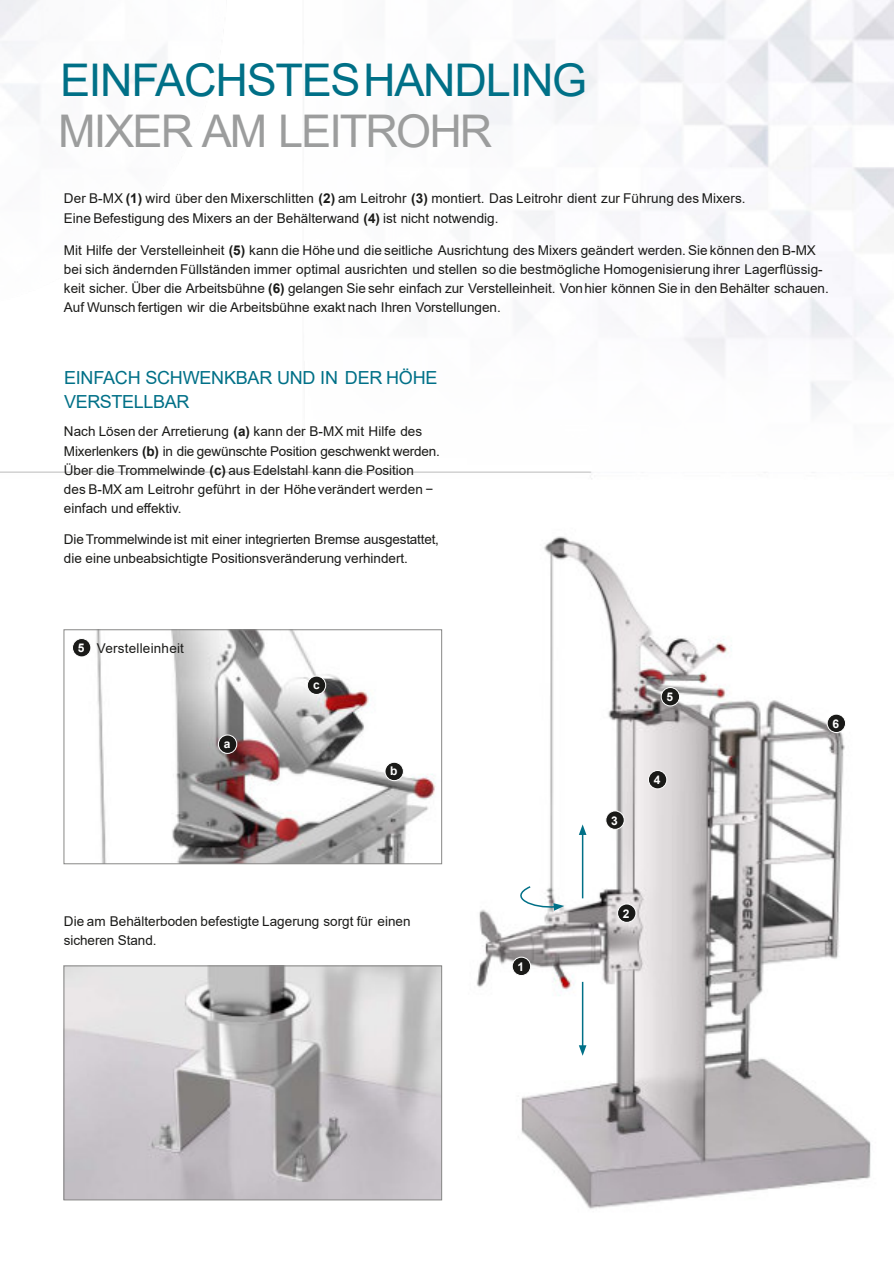
<style>
.page{position:relative;width:894px;height:1264px;background:#fff}
.page>*{position:absolute;margin:0;border:0;box-sizing:border-box;transform-origin:0 0}
.t1{font:45px "Arial";letter-spacing:-.025em;color:#007087}
.t2{font:45px "Arial";letter-spacing:-.04em;color:#9c9d9d}
.t3{font:18px/24px "Arial";letter-spacing:-.015em;color:#007087}
.t4{font:13.5px/19.2px "Arial";color:#1a1a18}
.t5{font:700 12px "Arial";color:#fff}
.s1{font-weight:700}
</style>
<div class="page">
<img style="left:0;top:0;width:893px;height:1209px">
<img style="left:66px;top:967px;width:374px;height:230px">
<div style="left:64px;top:965px;width:378px;height:234px;border:1px solid #878786"></div>
<img style="left:66px;top:631px;width:374px;height:231px">
<div style="left:64px;top:629px;width:378px;height:235px;border:1px solid #878786"></div>
<div style="left:218px;top:734px;width:19px;height:19px;background:#1a1a18;border-radius:50%"></div>
<div style="left:218px;top:734px;width:19px;height:19px;border:1px solid #fff;border-radius:50%"></div>
<div style="left:385px;top:762px;width:18px;height:18px;background:#1a1a18;border-radius:50%"></div>
<div style="left:384px;top:761px;width:19px;height:19px;border:1px solid #fff;border-radius:50%"></div>
<div style="left:307px;top:676px;width:18px;height:18px;background:#1a1a18;border-radius:50%"></div>
<div style="left:307px;top:675px;width:19px;height:19px;border:1px solid #fff;border-radius:50%"></div>
<div style="left:512px;top:956px;width:18px;height:19px;background:#1a1a18;border-radius:50%"></div>
<div style="left:511px;top:956px;width:20px;height:19px;border:1px solid #fff;border-radius:50%"></div>
<div style="left:617px;top:903px;width:18px;height:19px;background:#1a1a18;border-radius:50%"></div>
<div style="left:617px;top:903px;width:19px;height:19px;border:1px solid #fff;border-radius:50%"></div>
<div style="left:605px;top:810px;width:19px;height:19px;background:#1a1a18;border-radius:50%"></div>
<div style="left:605px;top:810px;width:19px;height:19px;border:1px solid #fff;border-radius:50%"></div>
<div style="left:648px;top:770px;width:18px;height:18px;background:#1a1a18;border-radius:50%"></div>
<div style="left:647px;top:770px;width:20px;height:19px;border:1px solid #fff;border-radius:50%"></div>
<div style="left:661px;top:687px;width:18px;height:18px;background:#1a1a18;border-radius:50%"></div>
<div style="left:660px;top:687px;width:19px;height:19px;border:1px solid #fff;border-radius:50%"></div>
<div style="left:826px;top:714px;width:19px;height:18px;background:#1a1a18;border-radius:50%"></div>
<div style="left:826px;top:713px;width:19px;height:19px;border:1px solid #fff;border-radius:50%"></div>
<svg style="left:506px;top:884px;width:58px;height:26px"></svg>
<hr style="left:581px;top:832px;width:2px;height:66px;background:#007087">
<svg style="left:578px;top:824px;width:8px;height:10px"></svg>
<hr style="left:581px;top:981px;width:2px;height:66px;background:#007087">
<svg style="left:578px;top:1045px;width:8px;height:10px"></svg>
<div style="left:72px;top:638px;width:19px;height:18px;background:#1a1a18;border-radius:50%"></div>
<div style="left:72px;top:638px;width:19px;height:19px;border:1px solid #fff;border-radius:50%"></div>
<h1 class="t1" style="left:60px;top:63px;width:528px">EINFACHSTESHANDLING</h1>
<h1 class="t2" style="left:58px;top:114px;width:435px">MIXER AM LEITROHR</h1>
<p class="t4" style="left:64px;top:190px;width:683px">Der B-MX <span class="s1">(1)</span> wird über den Mixerschlitten <span class="s1">(2)</span> am Leitrohr <span class="s1">(3)</span> montiert. Das Leitrohr dient zur Führung des Mixers.<br>Eine Befestigung des Mixers an der Behälterwand <span class="s1">(4)</span> ist nicht notwendig.</p>
<p class="t4" style="left:64px;top:242px;width:766px">Mit Hilfe der Verstelleinheit <span class="s1">(5)</span> kann die Höhe und die seitliche Ausrichtung des Mixers geändert werden. Sie können den B-MX bei sich ändernden Füllständen immer optimal ausrichten und stellen so die bestmögliche Homogenisierung ihrer Lagerflüssig&shy;keit sicher. Über die Arbeitsbühne <span class="s1">(6)</span> gelangen Sie sehr einfach zur Verstelleinheit. Vonhier können Sie in den Behälter schauen.<br>Auf Wunsch fertigen wir die Arbeitsbühne exakt nach Ihren Vorstellungen.</p>
<h2 class="t3" style="left:64px;top:367px;width:375px">EINFACH SCHWENKBAR UND IN DER HÖHE<br>VERSTELLBAR</h2>
<p class="t4" style="left:64px;top:423px;width:377px">Nach Lösen der Arretierung <span class="s1">(a)</span> kann der B-MX mit Hilfe des Mixerlenkers <span class="s1">(b)</span> in die gewünschte Position geschwenkt werden.<br>Über die Trommelwinde <span class="s1">(c)</span> aus Edelstahl kann die Position<br>des B-MX am Leitrohr geführt in der Höheverändert werden − einfach und effektiv.</p>
<p class="t4" style="left:64px;top:531px;width:376px;line-height:18.8px">Die Trommelwinde ist mit einer integrierten Bremse ausgestattet, die eine unbeabsichtigte Positionsveränderung verhindert.</p>
<p class="t5" style="left:78px;top:643px;width:8px">5</p>
<p class="t4" style="left:97px;top:639px;width:89px">Verstelleinheit</p>
<p class="t5" style="left:224px;top:738px;width:8px">a</p>
<p class="t5" style="left:313px;top:679px;width:8px">c</p>
<p class="t5" style="left:390px;top:766px;width:9px">b</p>
<p class="t4" style="left:64px;top:913px;width:348px;line-height:18.8px">Die am Behälterboden befestigte Lagerung sorgt für einen sicheren Stand.</p>
<p class="t5" style="left:517px;top:962px;width:8px">1</p>
<p class="t5" style="left:611px;top:815px;width:8px">3</p>
<p class="t5" style="left:666px;top:692px;width:8px">5</p>
<p class="t5" style="left:653px;top:775px;width:8px">4</p>
<p class="t5" style="left:622px;top:908px;width:8px">2</p>
<p class="t5" style="left:832px;top:719px;width:8px">6</p>
</div>
